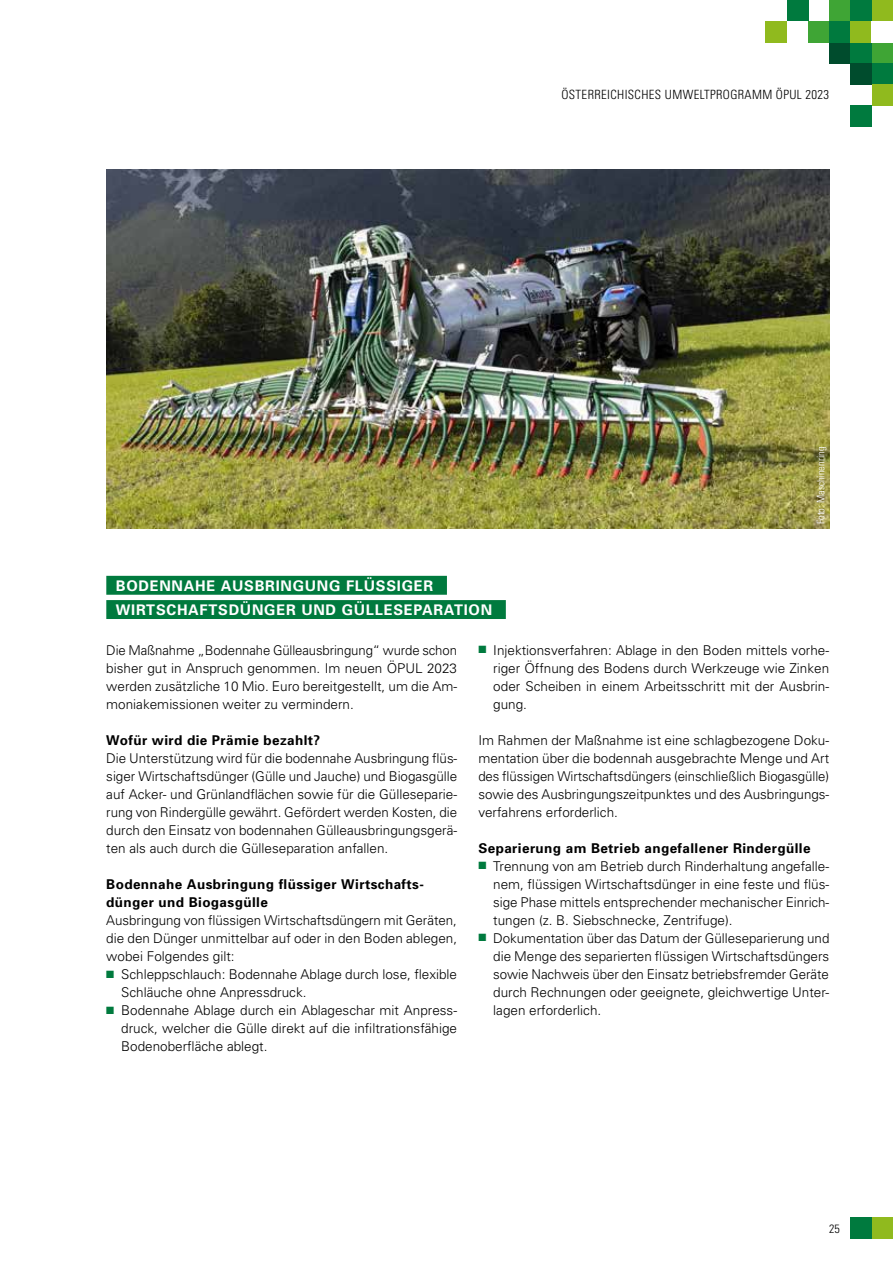
<style>
.page{position:relative;width:893px;height:1263px;background:#fff}
.page>*{position:absolute;margin:0;border:0;box-sizing:border-box;transform-origin:0 0}
.t1{font:700 14.7px/24.3px "Univers";letter-spacing:.05em;color:#fff}
.t2{font:300 13.5px/18px "Univers";color:#000;text-align:justify}
.t3{font:700 13.5px/18px "Univers";letter-spacing:.03em;color:#000}
.t4{font:300 condensed 12.75px "Univers";letter-spacing:.03em;color:#000}
.t5{font:300 condensed 12px "Univers";color:#000}
.t6{font:300 condensed 10.5px "Univers";color:#fff}
.s1{color:#007a3e}
</style>
<div class="page">
<div style="left:851px;top:1217px;width:21px;height:21px;background:#007a3e"></div>
<svg style="left:872px;top:1217px;width:21px;height:21px"></svg>
<div style="left:851px;top:106px;width:21px;height:21px;background:#007a3e"></div>
<div style="left:829px;top:42px;width:22px;height:21px;background:#004c2d"></div>
<div style="left:851px;top:42px;width:21px;height:21px;background:#007a3e"></div>
<div style="left:872px;top:42px;width:21px;height:21px;background:#3fa535"></div>
<div style="left:808px;top:21px;width:21px;height:21px;background:#3fa535"></div>
<div style="left:829px;top:21px;width:22px;height:21px;background:#007a3e"></div>
<div style="left:851px;top:21px;width:21px;height:21px;background:#90ba1e"></div>
<div style="left:829px;top:0;width:22px;height:21px;background:#3fa535"></div>
<div style="left:851px;top:0;width:21px;height:21px;background:#007a3e"></div>
<div style="left:872px;top:0;width:21px;height:21px;background:#90ba1e"></div>
<svg style="left:851px;top:63px;width:42px;height:43px"></svg>
<div style="left:787px;top:0;width:21px;height:21px;background:#007a3e"></div>
<div style="left:766px;top:21px;width:21px;height:21px;background:#90ba1e"></div>
<img style="left:106px;top:170px;width:723px;height:359px">
<div style="left:106px;top:576px;width:341px;height:19px;background:#007a3e"></div>
<div style="left:106px;top:600px;width:400px;height:19px;background:#007a3e"></div>
<p class="t4" style="left:561px;top:87px;width:269px">ÖSTERREICHISCHES UMWELTPROGRAMM ÖPUL 2023</p>
<p class="t1" style="left:116px;top:573px;width:378px">BODENNAHE AUSBRINGUNG FLÜSSIGER<br>WIRTSCHAFTSDÜNGER UND GÜLLESEPARATION</p>
<p class="t6" style="left:815px;top:524px;width:79px;rotate:-90deg">Foto: Maschinenring</p>
<p class="t2" style="left:106px;top:641px;width:352px">Die Maßnahme „Bodennahe Gülleausbringung“ wurde schon bisher gut in Anspruch genommen. Im neuen ÖPUL 2023 werden zusätzliche 10 Mio. Euro bereitgestellt, um die Am&shy;moniakemissionen weiter zu vermindern.</p>
<p class="t3" style="left:106px;top:731px;width:216px">Wofür wird die Prämie bezahlt?</p>
<p class="t2" style="left:106px;top:749px;width:352px">Die Unterstützung wird für die bodennahe Ausbringung flüs&shy;siger Wirtschaftsdünger (Gülle und Jauche) und Biogasgülle auf Acker- und Grünlandflächen sowie für die Gülleseparie&shy;rung von Rindergülle gewährt. Gefördert werden Kosten, die durch den Einsatz von bodennahen Gülleausbringungsgerä&shy;ten als auch durch die Gülleseparation anfallen.</p>
<p class="t3" style="left:106px;top:875px;width:319px">Bodennahe Ausbringung flüssiger Wirtschafts&shy;dünger und Biogasgülle</p>
<p class="t2" style="left:106px;top:911px;width:352px">Ausbringung von flüssigen Wirtschaftsdüngern mit Geräten, die den Dünger unmittelbar auf oder in den Boden ablegen, wobei Folgendes gilt:</p>
<p class="t2" style="left:121px;top:965px;width:337px;text-indent:-15px"><span class="s1">■</span> Schleppschlauch: Bodennahe Ablage durch lose, flexible<br>Schläuche ohne Anpressdruck.</p>
<p class="t2" style="left:121px;top:1001px;width:337px;text-indent:-15px"><span class="s1">■</span> Bodennahe Ablage durch ein Ablageschar mit Anpress&shy;druck, welcher die Gülle direkt auf die infiltrationsfähige Bodenoberfläche ablegt.</p>
<p class="t2" style="left:493px;top:641px;width:337px;text-indent:-15px"><span class="s1">■</span> Injektionsverfahren: Ablage in den Boden mittels vorhe&shy;riger Öffnung des Bodens durch Werkzeuge wie Zinken oder Scheiben in einem Arbeitsschritt mit der Ausbrin&shy;gung.</p>
<p class="t2" style="left:478px;top:731px;width:352px">Im Rahmen der Maßnahme ist eine schlagbezogene Doku&shy;mentation über die bodennah ausgebrachte Menge und Art des flüssigen Wirtschaftsdüngers (einschließlich Biogasgülle) sowie des Ausbringungszeitpunktes und des Ausbringungs&shy;verfahrens erforderlich.</p>
<p class="t3" style="left:478px;top:839px;width:334px">Separierung am Betrieb angefallener Rindergülle</p>
<p class="t2" style="left:493px;top:857px;width:337px;text-indent:-15px"><span class="s1">■</span> Trennung von am Betrieb durch Rinderhaltung angefalle&shy;nem, flüssigen Wirtschaftsdünger in eine feste und flüs&shy;sige Phase mittels entsprechender mechanischer Einrich&shy;tungen (z. B. Siebschnecke, Zentrifuge).</p>
<p class="t2" style="left:493px;top:929px;width:338px;text-indent:-15px"><span class="s1">■</span> Dokumentation über das Datum der Gülleseparierung und die Menge des separierten flüssigen Wirtschaftsdüngers sowie Nachweis über den Einsatz betriebsfremder Geräte durch Rechnungen oder geeignete, gleichwertige Unter&shy;lagen erforderlich.</p>
<p class="t5" style="left:829px;top:1221px;width:12px">25</p>
</div>
